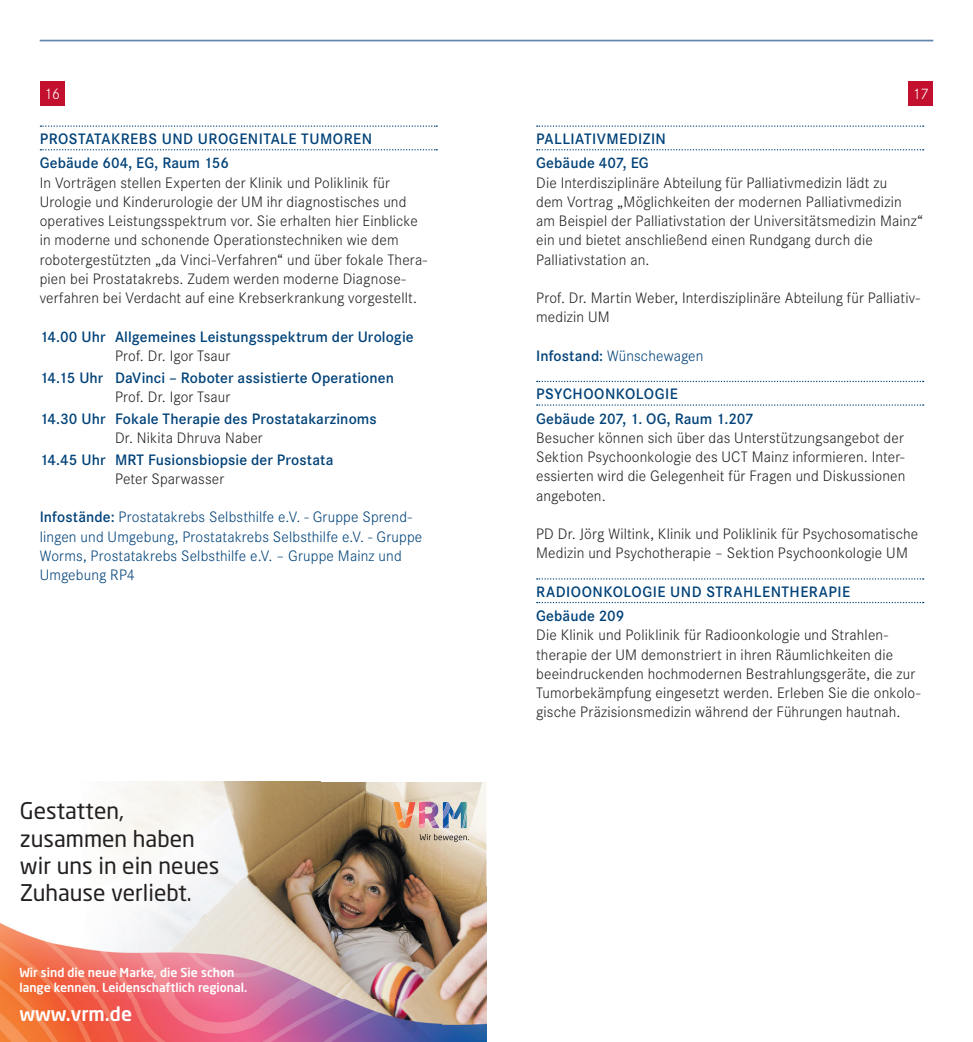
<style>
.page{position:relative;width:973px;height:1042px;background:#fff}
.page>*{position:absolute;margin:0;border:0;box-sizing:border-box;transform-origin:0 0}
.t1{font:22.75px/27.3px "Neo Sans Std";color:#231f20}
.t2{font:500 19.25px "Neo Sans Std";color:#fff}
.t3{font:300 15.75px/19.2px "Corporate S";letter-spacing:.01em;color:#231f20}
.t4{font:600 15.75px/24.2px "Corporate S";letter-spacing:.01em;color:#004279}
.t5{font:300 15.75px/19.2px "Corporate S";letter-spacing:.01em;color:#004279}
.t6{font:600 15.75px/24.2px "Corporate S";letter-spacing:.03em;color:#004279}
.t7{font:300 15.75px "Corporate S";color:#fff}
.t8{font:500 12.25px/14.7px "Neo Sans Std";color:#fff}
.s1{font-weight:600}
</style>
<div class="page">
<div style="left:40px;top:81px;width:25px;height:24px;background:#c3102e"></div>
<div style="left:908px;top:81px;width:25px;height:24px;background:#c3102e"></div>
<hr style="left:40px;top:40px;width:893px;height:1px;background:#6388b0">
<svg style="left:536px;top:125px;width:387px;height:2px"></svg>
<svg style="left:536px;top:149px;width:387px;height:1px"></svg>
<svg style="left:536px;top:381px;width:387px;height:1px"></svg>
<svg style="left:536px;top:404px;width:387px;height:2px"></svg>
<svg style="left:536px;top:578px;width:387px;height:1px"></svg>
<svg style="left:536px;top:602px;width:387px;height:1px"></svg>
<svg style="left:40px;top:125px;width:397px;height:2px"></svg>
<svg style="left:40px;top:149px;width:397px;height:1px"></svg>
<img style="left:106px;top:782px;width:380px;height:104px">
<img style="left:0;top:886px;width:486px;height:156px">
<svg style="left:419px;top:834px;width:49px;height:8px"></svg>
<svg style="left:398px;top:813px;width:15px;height:10px"></svg>
<svg style="left:419px;top:801px;width:47px;height:27px"></svg>
<p class="t7" style="left:45px;top:85px;width:17px">16</p>
<p class="t7" style="left:913px;top:85px;width:17px">17</p>
<p class="t4" style="left:536px;top:127px;width:131px">PALLIATIVMEDIZIN<br>Gebäude 407, EG</p>
<p class="t3" style="left:536px;top:173px;width:388px">Die Interdisziplinäre Abteilung für Palliativmedizin lädt zu<br>dem Vortrag „Möglichkeiten der modernen Palliativmedizin am Beispiel der Palliativstation der Universitätsmedizin Mainz“ ein und bietet anschließend einen Rundgang durch die Palliativstation an.</p>
<p class="t3" style="left:536px;top:288px;width:385px">Prof. Dr. Martin Weber, Interdisziplinäre Abteilung für Palliativ&shy;medizin UM</p>
<p class="t5" style="left:536px;top:346px;width:169px"><span class="s1">Infostand:</span> Wünschewagen</p>
<p class="t4" style="left:536px;top:382px;width:219px">PSYCHOONKOLOGIE<br>Gebäude 207, 1. OG, Raum 1.207</p>
<p class="t3" style="left:536px;top:428px;width:371px;text-align:justify">Besucher können sich über das Unterstützungsangebot der Sektion Psychoonkologie des UCT Mainz informieren. Inter&shy;essierten wird die Gelegenheit für Fragen und Diskussionen angeboten.</p>
<p class="t3" style="left:536px;top:524px;width:383px">PD Dr. Jörg Wiltink, Klinik und Poliklinik für Psychosomatische<br>Medizin und Psychotherapie – Sektion Psychoonkologie UM</p>
<p class="t6" style="left:536px;top:580px;width:315px">RADIOONKOLOGIE UND STRAHLENTHERAPIE<br>Gebäude 209</p>
<p class="t3" style="left:536px;top:626px;width:386px">Die Klinik und Poliklinik für Radioonkologie und Strahlen&shy;therapie der UM demonstriert in ihren Räumlichkeiten die beeindruckenden hochmodernen Bestrahlungsgeräte, die zur Tumorbekämpfung eingesetzt werden. Erleben Sie die onkolo&shy;gische Präzisionsmedizin während der Führungen hautnah.</p>
<p class="t6" style="left:40px;top:127px;width:334px">PROSTATAKREBS UND UROGENITALE TUMOREN<br>Gebäude 604, EG, Raum 156</p>
<p class="t3" style="left:40px;top:173px;width:389px">In Vorträgen stellen Experten der Klinik und Poliklinik für Urologie und Kinderurologie der UM ihr diagnostisches und operatives Leistungsspektrum vor. Sie erhalten hier Einblicke in moderne und schonende Operationstechniken wie dem robotergestützten „da Vinci-Verfahren“ und über fokale Thera&shy;pien bei Prostatakrebs. Zudem werden moderne Diagnose&shy;verfahren bei Verdacht auf eine Krebserkrankung vorgestellt.</p>
<p class="t4" style="left:40px;top:325px;width:375px">14.00 Uhr Allgemeines Leistungsspektrum der Urologie</p>
<p class="t3" style="left:115px;top:346px;width:117px">Prof. Dr. Igor Tsaur</p>
<p class="t4" style="left:40px;top:366px;width:356px">14.15 Uhr DaVinci – Roboter assistierte Operationen</p>
<p class="t3" style="left:115px;top:387px;width:117px">Prof. Dr. Igor Tsaur</p>
<p class="t4" style="left:40px;top:407px;width:338px">14.30 Uhr Fokale Therapie des Prostatakarzinoms</p>
<p class="t3" style="left:115px;top:428px;width:149px">Dr. Nikita Dhruva Naber</p>
<p class="t4" style="left:40px;top:447px;width:295px">14.45 Uhr MRT Fusionsbiopsie der Prostata</p>
<p class="t3" style="left:115px;top:469px;width:111px">Peter Sparwasser</p>
<p class="t5" style="left:40px;top:508px;width:384px"><span class="s1">Infostände:</span> Prostatakrebs Selbsthilfe e.V. - Gruppe Sprend&shy;lingen und Umgebung, Prostatakrebs Selbsthilfe e.V. - Gruppe Worms, Prostatakrebs Selbsthilfe e.V. – Gruppe Mainz und Umgebung RP4</p>
<h1 class="t1" style="left:20px;top:797px;width:201px">Gestatten, zusammen haben wir uns in ein neues<br>Zuhause verliebt.</h1>
<p class="t8" style="left:19px;top:965px;width:229px">Wir sind die neue Marke, die Sie schon lange kennen. Leidenschaftlich regional.</p>
<p class="t2" style="left:19px;top:1001px;width:114px">www.vrm.de</p>
</div>
